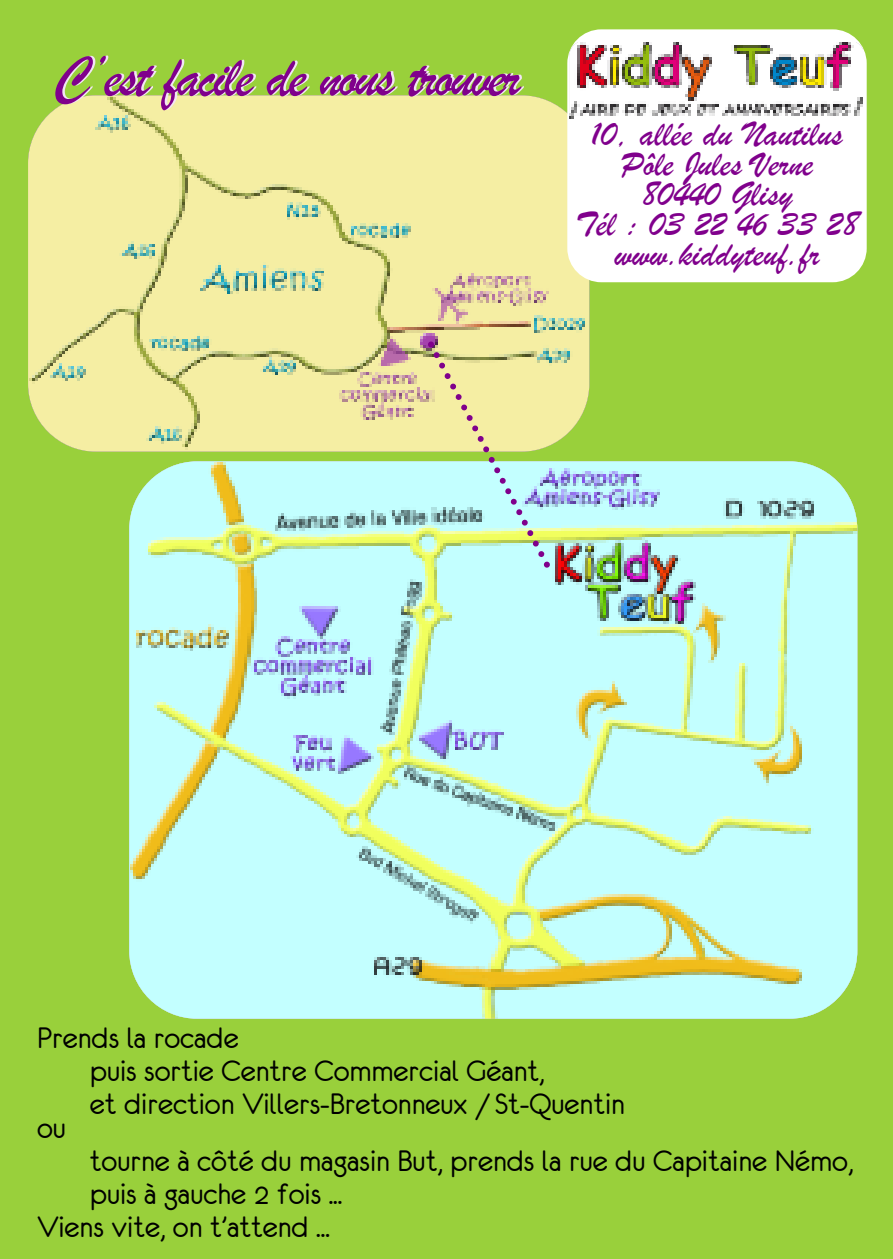
<style>
.page{position:relative;width:893px;height:1259px;background:#99d03b}
.page>*{position:absolute;margin:0;border:0;box-sizing:border-box;transform-origin:0 0}
.t1{font:60px "Brush Script";letter-spacing:-.045em;color:#80008c}
.t2{font:36px/30px "Brush Script";color:#80008c;text-align:center}
.t3{font:33px/33px "Eurofurenceregular";color:#000}
</style>
<div class="page">
<img style="left:28px;top:95px;width:561px;height:357px;border-radius:68px">
<img style="left:129px;top:461px;width:728px;height:557px;border-radius:68px">
<svg style="left:423px;top:336px;width:129px;height:232px"></svg>
<div style="left:567px;top:29px;width:300px;height:253px;background:#fff;border-radius:34px"></div>
<img style="left:569px;top:43px;width:294px;height:75px">
<h1 class="t1" style="left:53px;top:42px;width:469px">C’est facile de nous trouver</h1>
<p class="t2" style="left:576px;top:120px;width:284px">10, allée du Nautilus<br>Pôle Jules Verne<br>80440 Glisy<br>Tél : 03 22 46 33 28 www.kiddyteuf.fr</p>
<p class="t3" style="left:90px;top:1021px;width:537px;text-indent:-53px">Prends la rocade<br>puis sortie Centre Commercial Géant,<br>et direction Villers-Bretonneux / St-Quentin</p>
<p class="t3" style="left:37px;top:1111px;width:30px">ou</p>
<p class="t3" style="left:90px;top:1144px;width:765px">tourne à côté du magasin But, prends la rue du Capitaine Némo,</p>
<p class="t3" style="left:90px;top:1177px;width:254px">puis à gauche 2 fois ...</p>
<p class="t3" style="left:37px;top:1210px;width:294px">Viens vite, on t’attend ...</p>
</div>
